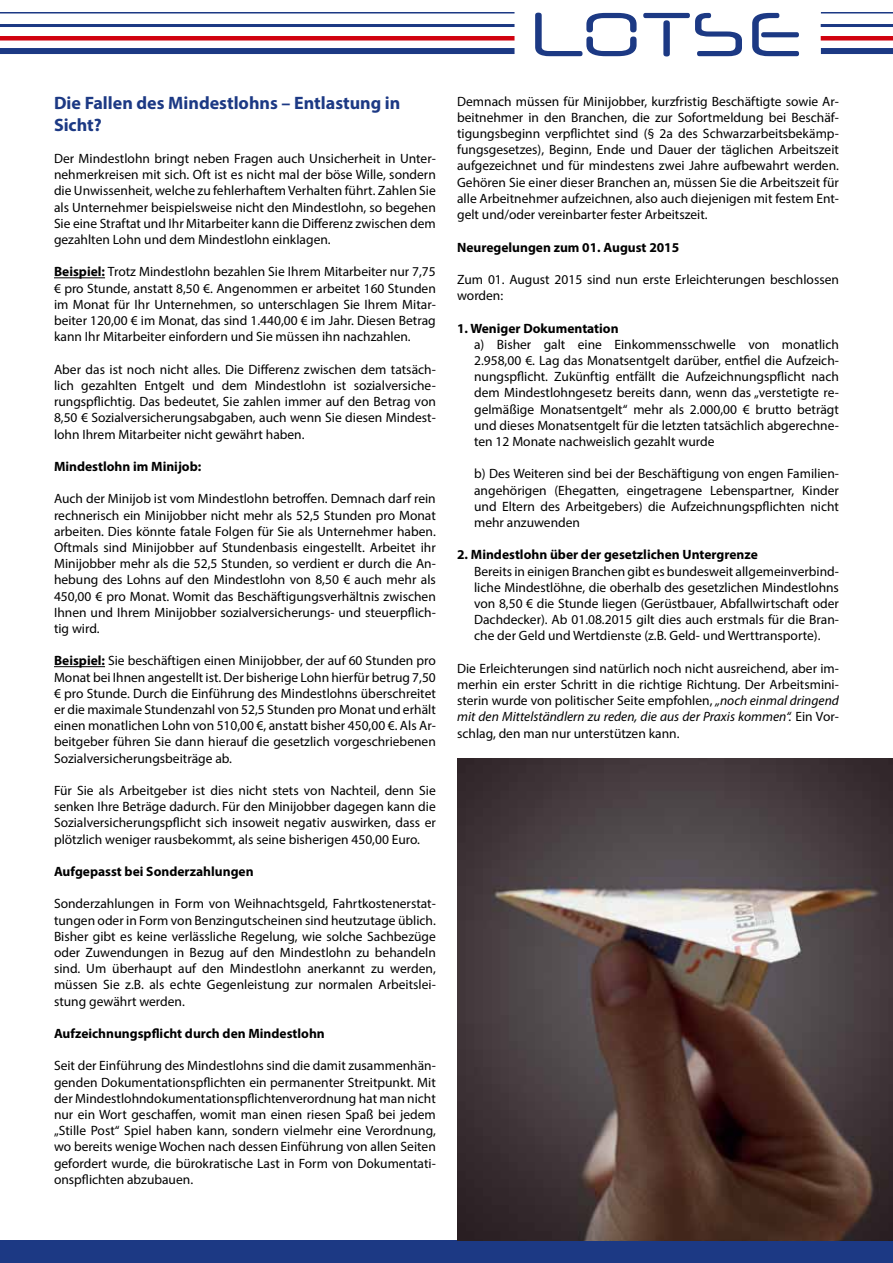
<style>
.page{position:relative;width:893px;height:1263px;background:#fff}
.page>*{position:absolute;margin:0;border:0;box-sizing:border-box;transform-origin:0 0}
.t1{font:97.5px "Neuropol Nova";color:#1c3984}
.t2{font:700 18px/21.6px "Myriad Pro";color:#1c3984}
.t3{font:13.5px/16.2px "Myriad Pro";color:#000;text-align:justify}
.t4{font:700 13.5px "Myriad Pro";color:#000}
.s1{font-weight:700}
.s2{font-style:italic}
</style>
<div class="page">
<hr style="left:0;top:24px;width:514px;height:3px;background:#1c3984">
<div style="left:0;top:36px;width:514px;height:5px;background:#d1010e"></div>
<div style="left:0;top:48px;width:514px;height:6px;background:#1c3984"></div>
<hr style="left:0;top:12px;width:514px;height:2px;background:#1c3984">
<hr style="left:821px;top:24px;width:72px;height:3px;background:#1c3984">
<div style="left:821px;top:36px;width:72px;height:5px;background:#d1010e"></div>
<div style="left:821px;top:48px;width:72px;height:6px;background:#1c3984"></div>
<hr style="left:821px;top:12px;width:72px;height:2px;background:#1c3984">
<div style="left:0;top:1240px;width:893px;height:23px;background:#1c3984"></div>
<hr style="left:54px;top:277px;width:51px;height:1px;background:#000">
<hr style="left:54px;top:666px;width:51px;height:1px;background:#000">
<img style="left:457px;top:758px;width:436px;height:482px">
<h2 class="t2" style="left:54px;top:92px;width:348px">Die Fallen des Mindestlohns – Entlastung in<br>Sicht?</h2>
<p class="t3" style="left:54px;top:150px;width:383px">Der Mindestlohn bringt neben Fragen auch Unsicherheit in Unter&shy;nehmerkreisen mit sich. Oft ist es nicht mal der böse Wille, sondern die Unwissenheit, welche zu fehlerhaftem Verhalten führt. Zahlen Sie als Unternehmer beispielsweise nicht den Mindestlohn, so begehen Sie eine Straftat und Ihr Mitarbeiter kann die Differenz zwischen dem gezahlten Lohn und dem Mindestlohn einklagen.</p>
<p class="t3" style="left:54px;top:264px;width:383px"><span class="s1">Beispiel:</span> Trotz Mindestlohn bezahlen Sie Ihrem Mitarbeiter nur 7,75 € pro Stunde, anstatt 8,50 €. Angenommen er arbeitet 160 Stunden im Monat für Ihr Unternehmen, so unterschlagen Sie Ihrem Mitar&shy;beiter 120,00 € im Monat, das sind 1.440,00 € im Jahr. Diesen Betrag kann Ihr Mitarbeiter einfordern und Sie müssen ihn nachzahlen.</p>
<p class="t3" style="left:54px;top:361px;width:383px">Aber das ist noch nicht alles. Die Differenz zwischen dem tatsäch&shy;lich gezahlten Entgelt und dem Mindestlohn ist sozialversiche&shy;rungspflichtig. Das bedeutet, Sie zahlen immer auf den Betrag von 8,50 € Sozialversicherungsabgaben, auch wenn Sie diesen Mindest&shy;lohn Ihrem Mitarbeiter nicht gewährt haben.</p>
<p class="t4" style="left:54px;top:457px;width:149px">Mindestlohn im Minijob:</p>
<p class="t3" style="left:54px;top:490px;width:383px">Auch der Minijob ist vom Mindestlohn betroffen. Demnach darf rein rechnerisch ein Minijobber nicht mehr als 52,5 Stunden pro Monat arbeiten. Dies könnte fatale Folgen für Sie als Unternehmer haben.<br>Oftmals sind Minijobber auf Stundenbasis eingestellt. Arbeitet ihr Minijobber mehr als die 52,5 Stunden, so verdient er durch die An&shy;hebung des Lohns auf den Mindestlohn von 8,50 € auch mehr als 450,00 € pro Monat. Womit das Beschäftigungsverhältnis zwischen Ihnen und Ihrem Minijobber sozialversicherungs- und steuerpflich&shy;tig wird.</p>
<p class="t3" style="left:54px;top:652px;width:383px"><span class="s1">Beispiel:</span> Sie beschäftigen einen Minijobber, der auf 60 Stunden pro Monat bei Ihnen angestellt ist. Der bisherige Lohn hierfür betrug 7,50 € pro Stunde. Durch die Einführung des Mindestlohns überschreitet er die maximale Stundenzahl von 52,5 Stunden pro Monat und erhält einen monatlichen Lohn von 510,00 €, anstatt bisher 450,00 €. Als Ar&shy;beitgeber führen Sie dann hierauf die gesetzlich vorgeschriebenen Sozialversicherungsbeiträge ab.</p>
<p class="t3" style="left:54px;top:782px;width:383px">Für Sie als Arbeitgeber ist dies nicht stets von Nachteil, denn Sie senken Ihre Beträge dadurch. Für den Minijobber dagegen kann die Sozialversicherungspflicht sich insoweit negativ auswirken, dass er plötzlich weniger rausbekommt, als seine bisherigen 450,00 Euro.</p>
<p class="t4" style="left:54px;top:862px;width:201px">Aufgepasst bei Sonderzahlungen</p>
<p class="t3" style="left:54px;top:895px;width:383px">Sonderzahlungen in Form von Weihnachtsgeld, Fahrtkostenerstat&shy;tungen oder in Form von Benzingutscheinen sind heutzutage üblich.<br>Bisher gibt es keine verlässliche Regelung, wie solche Sachbezüge oder Zuwendungen in Bezug auf den Mindestlohn zu behandeln sind. Um überhaupt auf den Mindestlohn anerkannt zu werden, müssen Sie z.B. als echte Gegenleistung zur normalen Arbeitslei&shy;stung gewährt werden.</p>
<p class="t4" style="left:54px;top:1024px;width:272px">Aufzeichnungspflicht durch den Mindestlohn</p>
<p class="t3" style="left:54px;top:1057px;width:383px">Seit der Einführung des Mindestlohns sind die damit zusammenhän&shy;genden Dokumentationspflichten ein permanenter Streitpunkt. Mit der Mindestlohndokumentationspflichtenverordnung hat man nicht nur ein Wort geschaffen, womit man einen riesen Spaß bei jedem „Stille Post“ Spiel haben kann, sondern vielmehr eine Verordnung, wo bereits wenige Wochen nach dessen Einführung von allen Seiten gefordert wurde, die bürokratische Last in Form von Dokumentati&shy;onspflichten abzubauen.</p>
<h1 class="t1" style="left:530px;top:-6px;width:275px">LOTSE</h1>
<p class="t3" style="left:457px;top:93px;width:383px">Demnach müssen für Minijobber, kurzfristig Beschäftigte sowie Ar&shy;beitnehmer in den Branchen, die zur Sofortmeldung bei Beschäf&shy;tigungsbeginn verpflichtet sind (§ 2a des Schwarzarbeitsbekämp&shy;fungsgesetzes), Beginn, Ende und Dauer der täglichen Arbeitszeit aufgezeichnet und für mindestens zwei Jahre aufbewahrt werden.<br>Gehören Sie einer dieser Branchen an, müssen Sie die Arbeitszeit für alle Arbeitnehmer aufzeichnen, also auch diejenigen mit festem Ent&shy;gelt und/oder vereinbarter fester Arbeitszeit.</p>
<p class="t4" style="left:457px;top:238px;width:224px">Neuregelungen zum 01. August 2015</p>
<p class="t3" style="left:457px;top:271px;width:383px">Zum 01. August 2015 sind nun erste Erleichterungen beschlossen worden:</p>
<p class="t4" style="left:457px;top:319px;width:163px">1. Weniger Dokumentation</p>
<p class="t3" style="left:474px;top:336px;width:366px">a) Bisher galt eine Einkommensschwelle von monatlich 2.958,00 €. Lag das Monatsentgelt darüber, entfiel die Aufzeich&shy;nungspflicht. Zukünftig entfällt die Aufzeichnungspflicht nach dem Mindestlohngesetz bereits dann, wenn das „verstetigte re&shy;gelmäßige Monatsentgelt“ mehr als 2.000,00 € brutto beträgt und dieses Monatsentgelt für die letzten tatsächlich abgerechne&shy;ten 12 Monate nachweislich gezahlt wurde</p>
<p class="t3" style="left:474px;top:465px;width:366px">b) Des Weiteren sind bei der Beschäftigung von engen Familien&shy;angehörigen (Ehegatten, eingetragene Lebenspartner, Kinder und Eltern des Arbeitgebers) die Aufzeichnungspflichten nicht mehr anzuwenden</p>
<p class="t4" style="left:457px;top:546px;width:302px">2. Mindestlohn über der gesetzlichen Untergrenze</p>
<p class="t3" style="left:474px;top:563px;width:366px">Bereits in einigen Branchen gibt es bundesweit allgemeinverbind&shy;liche Mindestlöhne, die oberhalb des gesetzlichen Mindestlohns von 8,50 € die Stunde liegen (Gerüstbauer, Abfallwirtschaft oder Dachdecker). Ab 01.08.2015 gilt dies auch erstmals für die Bran&shy;che der Geld und Wertdienste (z.B. Geld- und Werttransporte).</p>
<p class="t3" style="left:457px;top:660px;width:383px">Die Erleichterungen sind natürlich noch nicht ausreichend, aber im&shy;merhin ein erster Schritt in die richtige Richtung. Der Arbeitsmini&shy;sterin wurde von politischer Seite empfohlen, <span class="s2">„noch einmal dringend mit den Mittelständlern zu reden, die aus der Praxis kommen“.</span> Ein Vor&shy;schlag, den man nur unterstützen kann.</p>
</div>
